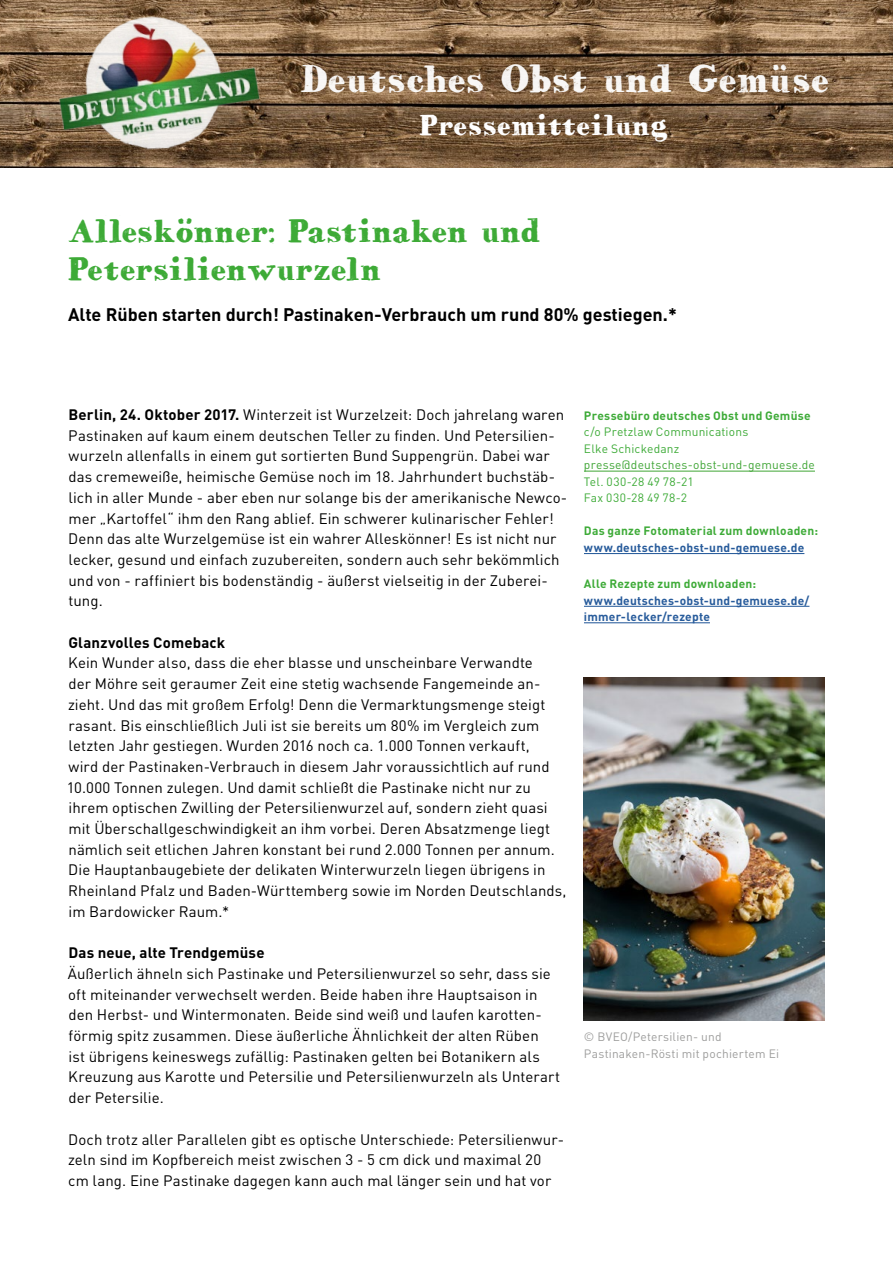
<style>
.page{position:relative;width:893px;height:1263px;background:#fff}
.page>*{position:absolute;margin:0;border:0;box-sizing:border-box;transform-origin:0 0}
.t1{font:500 31.5px "HVD Bodedo";color:#fff}
.t2{font:500 27px/37.5px "HVD Bodedo";color:#3daa36}
.t3{font:500 24px "HVD Bodedo";letter-spacing:-.005em;color:#fff}
.t4{font:700 18px "DIN";color:#000}
.t5{font:15px/20.7px "DIN";letter-spacing:.005em;color:#000}
.t6{font:700 15px "DIN";letter-spacing:.01em;color:#000}
.t7{font:700 12px "DIN";letter-spacing:.02em;color:#3eab38}
.t8{font:700 12px/16.5px "DIN";letter-spacing:.02em;color:#275b9b}
.t9{font:12px/16.5px "DIN";letter-spacing:.015em;color:#3eab38}
.t10{font:12px/16.5px "DIN";letter-spacing:.015em;color:#9d9d9c}
.t11{font:12px "DIN";letter-spacing:.02em;color:#3fa535}
.s1{font-weight:700}
</style>
<div class="page">
<img style="left:1px;top:0;width:517px;height:167px">
<img style="left:518px;top:0;width:374px;height:167px">
<img style="left:47px;top:0;width:223px;height:168px">
<hr style="left:584px;top:471px;width:231px;height:1px;background:#3fa535">
<hr style="left:584px;top:553px;width:220px;height:1px;background:#275b9b">
<hr style="left:584px;top:606px;width:225px;height:1px;background:#275b9b">
<hr style="left:584px;top:622px;width:126px;height:1px;background:#275b9b">
<img style="left:584px;top:677px;width:241px;height:343px">
<h1 class="t1" style="left:299px;top:55px;width:532px">Deutsches Obst und Gemüse</h1>
<h3 class="t3" style="left:419px;top:107px;width:251px">Pressemitteilung</h3>
<h2 class="t2" style="left:68px;top:212px;width:474px">Alleskönner: Pastinaken und<br>Petersilienwurzeln</h2>
<p class="t4" style="left:68px;top:303px;width:610px">Alte Rüben starten durch! Pastinaken-Verbrauch um rund 80% gestiegen.*</p>
<p class="t5" style="left:68px;top:404px;width:501px"><span class="s1">Berlin, 24. Oktober 2017.</span> Winterzeit ist Wurzelzeit: Doch jahrelang waren Pastinaken auf kaum einem deutschen Teller zu finden. Und Petersilien&shy;wurzeln allenfalls in einem gut sortierten Bund Suppengrün. Dabei war das cremeweiße, heimische Gemüse noch im 18. Jahrhundert buchstäb&shy;lich in aller Munde - aber eben nur solange bis der amerikanische Newco&shy;mer „Kartoffel“ ihm den Rang ablief. Ein schwerer kulinarischer Fehler!<br>Denn das alte Wurzelgemüse ist ein wahrer Alleskönner! Es ist nicht nur lecker, gesund und einfach zuzubereiten, sondern auch sehr bekömmlich und von - raffiniert bis bodenständig - äußerst vielseitig in der Zuberei&shy;tung.</p>
<p class="t6" style="left:68px;top:632px;width:158px">Glanzvolles Comeback</p>
<p class="t5" style="left:67px;top:652px;width:501px">Kein Wunder also, dass die eher blasse und unscheinbare Verwandte<br>der Möhre seit geraumer Zeit eine stetig wachsende Fangemeinde an&shy;zieht. Und das mit großem Erfolg! Denn die Vermarktungsmenge steigt rasant. Bis einschließlich Juli ist sie bereits um 80% im Vergleich zum letzten Jahr gestiegen. Wurden 2016 noch ca. 1.000 Tonnen verkauft,<br>wird der Pastinaken-Verbrauch in diesem Jahr voraussichtlich auf rund 10.000 Tonnen zulegen. Und damit schließt die Pastinake nicht nur zu ihrem optischen Zwilling der Petersilienwurzel auf, sondern zieht quasi mit Überschallgeschwindigkeit an ihm vorbei. Deren Absatzmenge liegt nämlich seit etlichen Jahren konstant bei rund 2.000 Tonnen per annum.<br>Die Hauptanbaugebiete der delikaten Winterwurzeln liegen übrigens in Rheinland Pfalz und Baden-Württemberg sowie im Norden Deutschlands, im Bardowicker Raum.*</p>
<p class="t6" style="left:69px;top:943px;width:198px">Das neue, alte Trendgemüse</p>
<p class="t5" style="left:68px;top:963px;width:494px">Äußerlich ähneln sich Pastinake und Petersilienwurzel so sehr, dass sie oft miteinander verwechselt werden. Beide haben ihre Hauptsaison in den Herbst- und Wintermonaten. Beide sind weiß und laufen karotten&shy;förmig spitz zusammen. Diese äußerliche Ähnlichkeit der alten Rüben<br>ist übrigens keineswegs zufällig: Pastinaken gelten bei Botanikern als Kreuzung aus Karotte und Petersilie und Petersilienwurzeln als Unterart der Petersilie.</p>
<p class="t5" style="left:68px;top:1128px;width:498px">Doch trotz aller Parallelen gibt es optische Unterschiede: Petersilienwur&shy;zeln sind im Kopfbereich meist zwischen 3 - 5 cm dick und maximal 20 cm lang. Eine Pastinake dagegen kann auch mal länger sein und hat vor</p>
<p class="t7" style="left:584px;top:408px;width:228px">Pressebüro deutsches Obst und Gemüse</p>
<p class="t9" style="left:584px;top:424px;width:166px">c/o Pretzlaw Communications<br>Elke Schickedanz</p>
<p class="t11" style="left:584px;top:458px;width:232px">presse@deutsches-obst-und-gemuese.de</p>
<p class="t9" style="left:584px;top:473px;width:111px">Tel. 030-28 49 78-21<br>Fax 030-28 49 78-2</p>
<p class="t7" style="left:584px;top:523px;width:236px">Das ganze Fotomaterial zum downloaden:</p>
<p class="t8" style="left:584px;top:539px;width:222px">www.deutsches-obst-und-gemuese.de</p>
<p class="t7" style="left:584px;top:576px;width:174px">Alle Rezepte zum downloaden:</p>
<p class="t8" style="left:584px;top:591px;width:227px">www.deutsches-obst-und-gemuese.de/ immer-lecker/rezepte</p>
<p class="t10" style="left:584px;top:1028px;width:197px">© BVEO/Petersilien- und<br>Pastinaken-Rösti mit pochiertem Ei</p>
</div>
